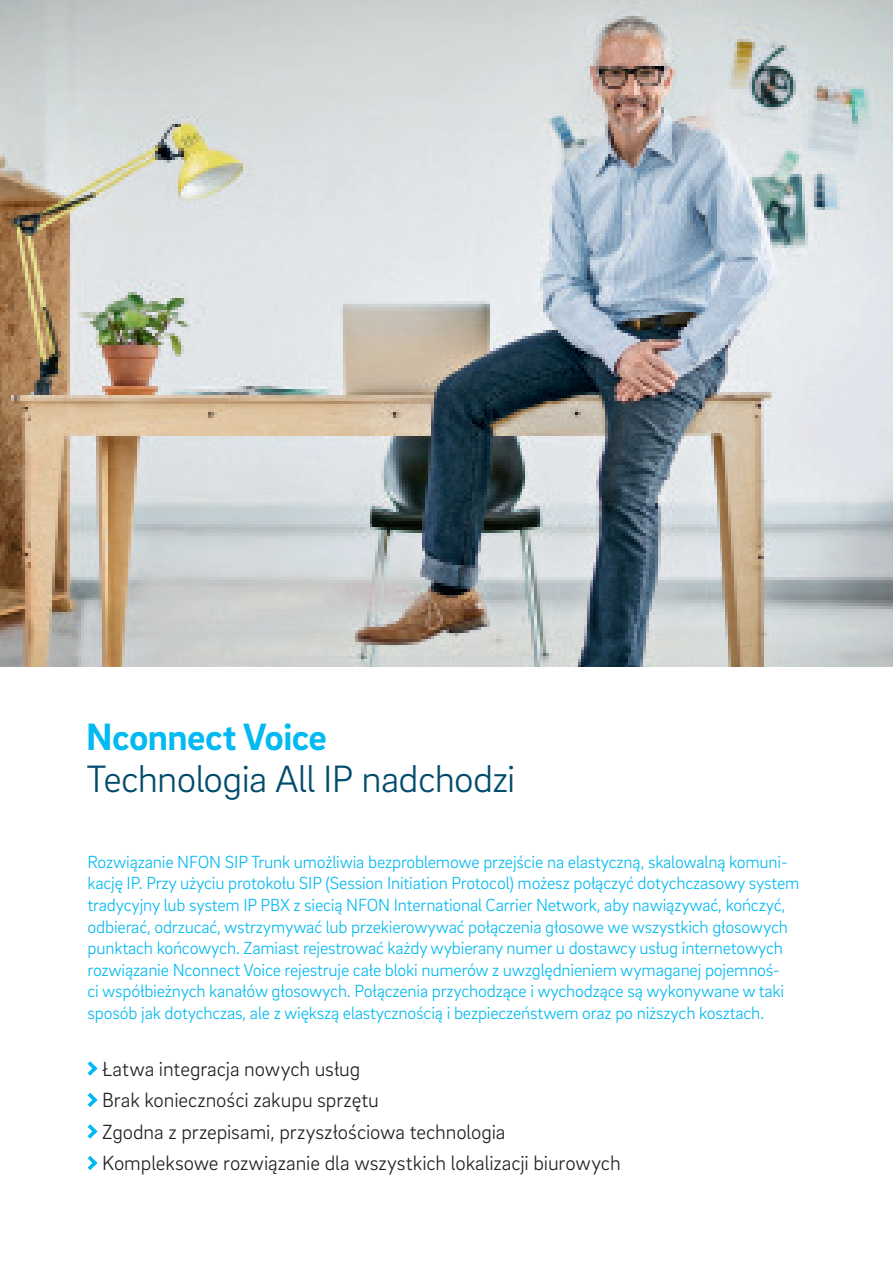
<style>
.page{position:relative;width:893px;height:1263px;background:#fff}
.page>*{position:absolute;margin:0;border:0;box-sizing:border-box;transform-origin:0 0}
.t1{font:300 39px "Brix Sans";letter-spacing:-.02em;color:#004b6c}
.t2{font:700 39px "Brix Sans";letter-spacing:-.015em;color:#00baf1}
.t3{font:300 21px "Brix Sans";letter-spacing:-.005em;color:#231f20}
.t4{font:300 18px/21.6px "Brix Sans";letter-spacing:-.01em;color:#00baf1}
</style>
<div class="page">
<svg style="left:87px;top:1061px;width:11px;height:15px"></svg>
<svg style="left:87px;top:1092px;width:11px;height:15px"></svg>
<svg style="left:87px;top:1124px;width:11px;height:15px"></svg>
<svg style="left:87px;top:1155px;width:11px;height:15px"></svg>
<img style="left:0;top:0;width:893px;height:666px">
<p class="t2" style="left:86px;top:711px;width:242px">Nconnect Voice</p>
<p class="t1" style="left:86px;top:754px;width:431px">Technologia All IP nadchodzi</p>
<p class="t4" style="left:88px;top:850px;width:713px">Rozwiązanie NFON SIP Trunk umożliwia bezproblemowe przejście na elastyczną, skalowalną komuni&shy;kację IP. Przy użyciu protokołu SIP (Session Initiation Protocol) możesz połączyć dotychczasowy system tradycyjny lub system IP PBX z siecią NFON International Carrier Network, aby nawiązywać, kończyć, odbierać, odrzucać, wstrzymywać lub przekierowywać połączenia głosowe we wszystkich głosowych punktach końcowych. Zamiast rejestrować każdy wybierany numer u dostawcy usług internetowych rozwiązanie Nconnect Voice rejestruje całe bloki numerów z uwzględnieniem wymaganej pojemnoś-<br>ci współbieżnych kanałów głosowych. Połączenia przychodzące i wychodzące są wykonywane w taki sposób jak dotychczas, ale z większą elastycznością i bezpieczeństwem oraz po niższych kosztach.</p>
<p class="t3" style="left:102px;top:1055px;width:260px">Łatwa integracja nowych usług</p>
<p class="t3" style="left:102px;top:1087px;width:278px">Brak konieczności zakupu sprzętu</p>
<p class="t3" style="left:102px;top:1118px;width:405px">Zgodna z przepisami, przyszłościowa technologia</p>
<p class="t3" style="left:102px;top:1150px;width:520px">Kompleksowe rozwiązanie dla wszystkich lokalizacji biurowych</p>
</div>
